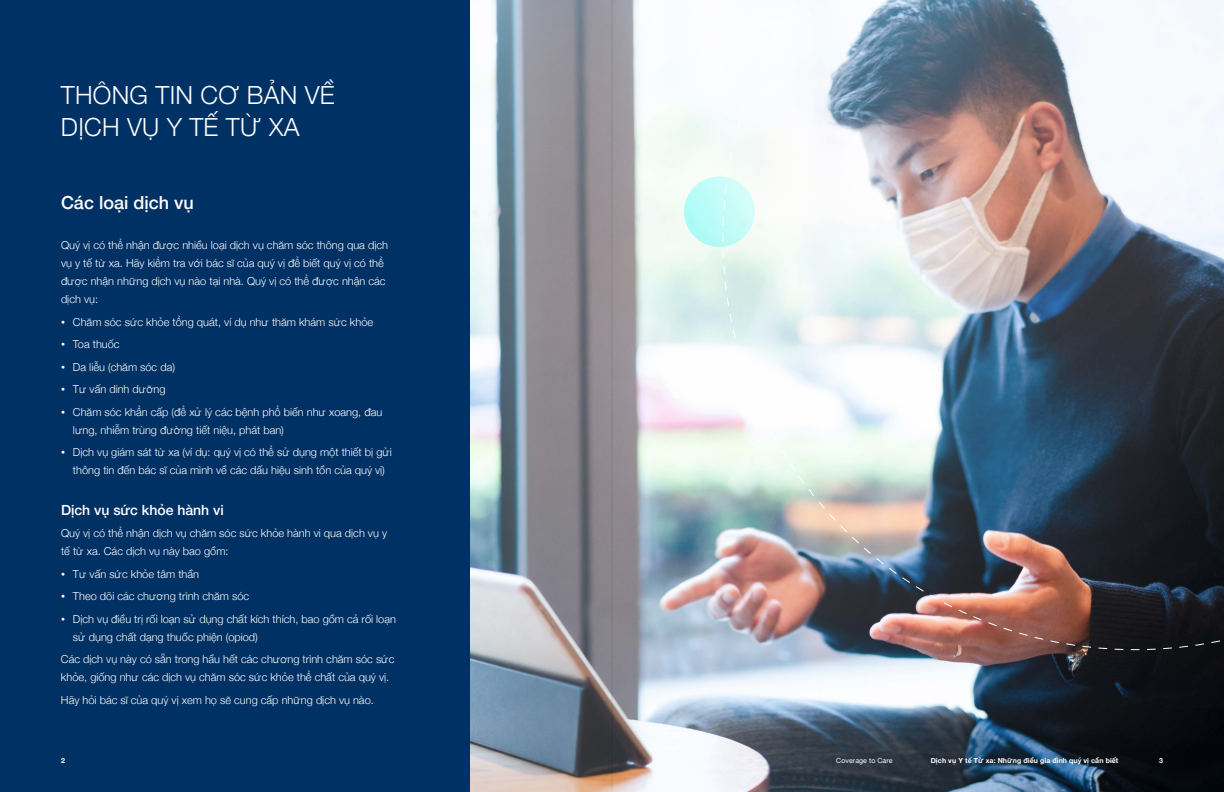
<style>
.page{position:relative;width:1224px;height:792px;background:#fff}
.page>*{position:absolute;margin:0;border:0;box-sizing:border-box;transform-origin:0 0}
.t1{font:300 25px/32px "Helvetica Neue";letter-spacing:.01em;color:#fff}
.t2{font:500 18px "Helvetica Neue";color:#fff}
.t3{font:500 14px "Helvetica Neue";color:#fff}
.t4{font:300 11px/18px "Helvetica Neue";color:#fff}
.t5{font:700 7px "Helvetica Neue";letter-spacing:.01em;color:#fff}
.t6{font:7px "Helvetica Neue";letter-spacing:.01em;color:#fff}
.s1{font-size:8px}
</style>
<div class="page">
<img style="left:469px;top:0;width:755px;height:792px">
<div style="left:684px;top:176px;width:71px;height:71px;background:linear-gradient(to bottom,#c6fdf9,#aefaf5);border-radius:50%"></div>
<div style="left:0;top:0;width:469px;height:792px;background:#003164"></div>
<img style="left:722px;top:0;width:502px;height:651px">
<hr style="left:612px;top:0;width:1px;height:792px;background:#e6eae9">
<h2 class="t1" style="left:61px;top:77px;width:275px">THÔNG TIN CƠ BẢN VỀ<br>DỊCH VỤ Y TẾ TỪ XA</h2>
<p class="t2" style="left:61px;top:188px;width:134px">Các loại dịch vụ</p>
<p class="t4" style="left:61px;top:235px;width:329px">Quý vị có thể nhận được nhiều loại dịch vụ chăm sóc thông qua dịch vụ y tế từ xa. Hãy kiểm tra với bác sĩ của quý vị để biết quý vị có thể được nhận những dịch vụ nào tại nhà. Quý vị có thể được nhận các dịch vụ:</p>
<p class="t4" style="left:61px;top:312px;width:314px"><span class="s1">•</span> Chăm sóc sức khỏe tổng quát, ví dụ như thăm khám sức khỏe</p>
<p class="t4" style="left:61px;top:334px;width:60px"><span class="s1">•</span> Toa thuốc</p>
<p class="t4" style="left:61px;top:357px;width:116px"><span class="s1">•</span> Da liễu (chăm sóc da)</p>
<p class="t4" style="left:61px;top:379px;width:106px"><span class="s1">•</span> Tư vấn dinh dưỡng</p>
<p class="t4" style="left:73px;top:402px;width:311px;text-indent:-12px"><span class="s1">•</span> Chăm sóc khẩn cấp (để xử lý các bệnh phổ biến như xoang, đau lưng, nhiễm trùng đường tiết niệu, phát ban)</p>
<p class="t4" style="left:61px;top:442px;width:332px;text-align:center"><span class="s1">•</span> Dịch vụ giám sát từ xa (ví dụ: quý vị có thể sử dụng một thiết bị gửi thông tin đến bác sĩ của mình về các dấu hiệu sinh tồn của quý vị)</p>
<p class="t3" style="left:61px;top:498px;width:164px">Dịch vụ sức khỏe hành vi</p>
<p class="t4" style="left:61px;top:523px;width:328px">Quý vị có thể nhận dịch vụ chăm sóc sức khỏe hành vi qua dịch vụ y tế từ xa. Các dịch vụ này bao gồm:</p>
<p class="t4" style="left:61px;top:564px;width:140px"><span class="s1">•</span> Tư vấn sức khỏe tâm thần</p>
<p class="t4" style="left:61px;top:586px;width:190px"><span class="s1">•</span> Theo dõi các chương trình chăm sóc</p>
<p class="t4" style="left:73px;top:609px;width:325px;text-indent:-12px"><span class="s1">•</span> Dịch vụ điều trị rối loạn sử dụng chất kích thích, bao gồm cả rối loạn sử dụng chất dạng thuốc phiện (opiod)</p>
<p class="t4" style="left:61px;top:649px;width:335px">Các dịch vụ này có sẵn trong hầu hết các chương trình chăm sóc sức khỏe, giống như các dịch vụ chăm sóc sức khỏe thể chất của quý vị.</p>
<p class="t4" style="left:61px;top:690px;width:314px">Hãy hỏi bác sĩ của quý vị xem họ sẽ cung cấp những dịch vụ nào.</p>
<p class="t5" style="left:61px;top:755px;width:5px">2</p>
<p class="t6" style="left:836px;top:755px;width:58px">Coverage to Care</p>
<p class="t5" style="left:931px;top:755px;width:189px">Dịch vụ Y tế Từ xa: Những điều gia đình quý vị cần biết</p>
<p class="t5" style="left:1159px;top:755px;width:5px">3</p>
</div>
